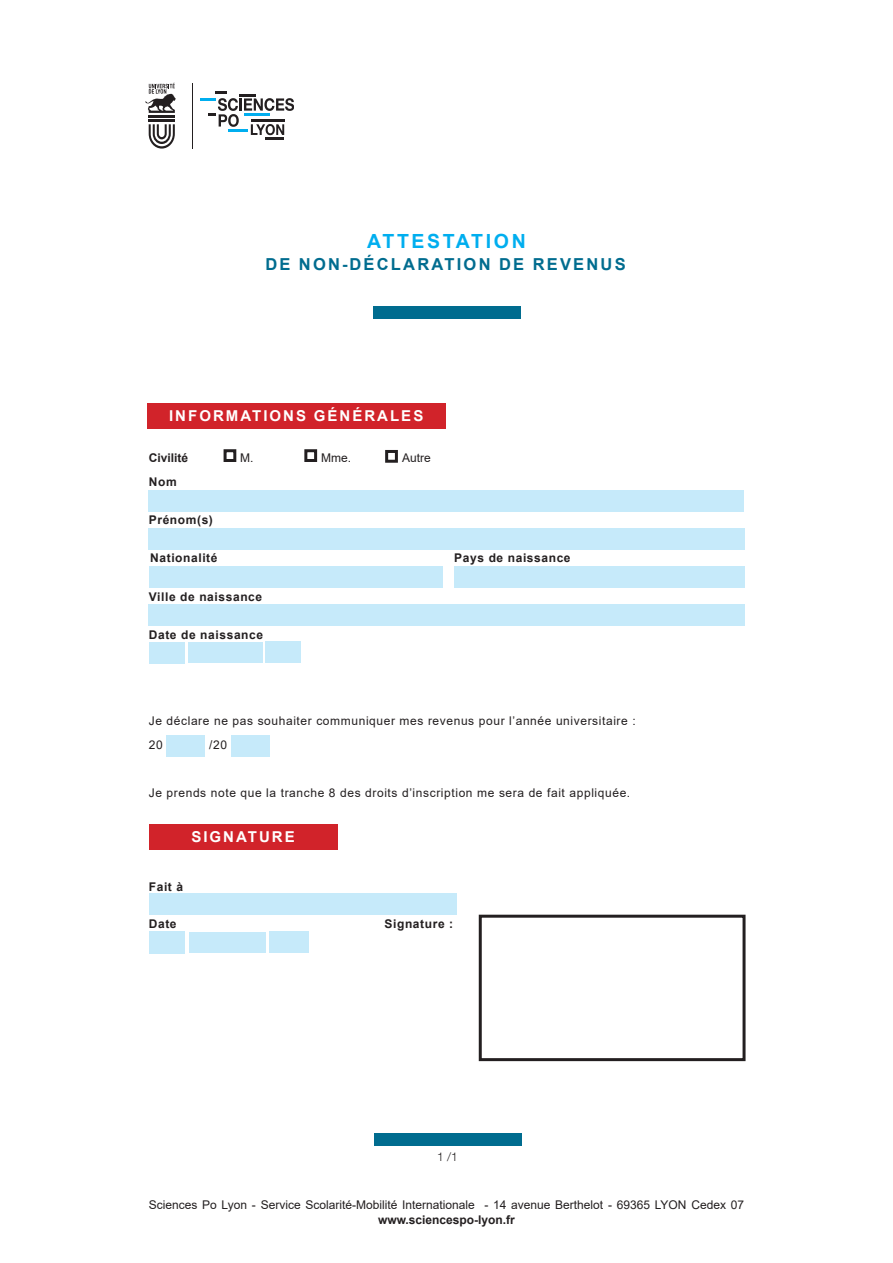
<style>
.page{position:relative;width:893px;height:1263px;background:#fff}
.page>*{position:absolute;margin:0;border:0;box-sizing:border-box;transform-origin:0 0}
.t1{font:700 19.5px "Arial";letter-spacing:.135em;color:#00aeef}
.t2{font:700 16.5px "Arial";letter-spacing:.135em;color:#006c8f}
.t3{font:700 15px "Arial";letter-spacing:.135em;color:#fff}
.t4{font:12px "Arial";letter-spacing:.05em;color:#231f20}
.t5{font:12px "Arial";color:#231f20}
.t6{font:700 12px "Arial";letter-spacing:.05em;color:#231f20}
.t7{font:700 12px "Arial";color:#231f20}
.t8{font:300 12px "Helvetica Neue LT Pro";color:#231f20}
</style>
<div class="page">
<svg style="left:149px;top:124px;width:26px;height:25px"></svg>
<hr style="left:149px;top:120px;width:26px;height:2px;background:#231f20">
<hr style="left:149px;top:115px;width:26px;height:2px;background:#231f20">
<svg style="left:145px;top:83px;width:31px;height:30px"></svg>
<hr style="left:192px;top:83px;width:1px;height:66px;background:#231f20">
<hr style="left:200px;top:98px;width:16px;height:3px;background:#00aeef">
<hr style="left:266px;top:137px;width:18px;height:3px;background:#231f20">
<svg style="left:208px;top:92px;width:85px;height:43px"></svg>
<div style="left:373px;top:306px;width:147px;height:13px;background:#006c8f"></div>
<div style="left:147px;top:403px;width:299px;height:25px;background:#d1232a"></div>
<div style="left:149px;top:490px;width:595px;height:21px;background:#c6eafa"></div>
<div style="left:149px;top:528px;width:596px;height:22px;background:#c6eafa"></div>
<div style="left:149px;top:567px;width:293px;height:21px;background:#c6eafa"></div>
<div style="left:149px;top:604px;width:596px;height:22px;background:#c6eafa"></div>
<div style="left:224px;top:449px;width:12px;height:13px;border:3px solid #231f20"></div>
<div style="left:304px;top:449px;width:13px;height:13px;border:3px solid #231f20"></div>
<div style="left:385px;top:450px;width:13px;height:13px;border:3px solid #231f20"></div>
<div style="left:454px;top:567px;width:291px;height:21px;background:#c6eafa"></div>
<div style="left:374px;top:1133px;width:148px;height:13px;background:#006c8f"></div>
<div style="left:149px;top:824px;width:188px;height:26px;background:#d1232a"></div>
<div style="left:479px;top:915px;width:266px;height:146px;border:3px solid #231f20"></div>
<div style="left:149px;top:893px;width:308px;height:22px;background:#c6eafa"></div>
<div style="left:166px;top:735px;width:39px;height:22px;background:#c6eafa"></div>
<div style="left:231px;top:735px;width:39px;height:22px;background:#c6eafa"></div>
<div style="left:149px;top:642px;width:35px;height:22px;background:#c6eafa"></div>
<div style="left:266px;top:642px;width:35px;height:21px;background:#c6eafa"></div>
<div style="left:188px;top:642px;width:74px;height:21px;background:#c6eafa"></div>
<div style="left:149px;top:932px;width:35px;height:22px;background:#c6eafa"></div>
<div style="left:190px;top:932px;width:76px;height:21px;background:#c6eafa"></div>
<div style="left:269px;top:932px;width:40px;height:21px;background:#c6eafa"></div>
<p class="t1" style="left:367px;top:227px;width:160px">ATTESTATION</p>
<p class="t2" style="left:265px;top:252px;width:362px">DE NON-DÉCLARATION DE REVENUS</p>
<p class="t3" style="left:169px;top:405px;width:256px">INFORMATIONS GÉNÉRALES</p>
<p class="t7" style="left:149px;top:449px;width:41px">Civilité</p>
<p class="t4" style="left:240px;top:449px;width:15px">M.</p>
<p class="t4" style="left:321px;top:449px;width:31px">Mme.</p>
<p class="t4" style="left:402px;top:449px;width:30px">Autre</p>
<p class="t6" style="left:149px;top:474px;width:29px">Nom</p>
<p class="t6" style="left:149px;top:511px;width:66px">Prénom(s)</p>
<p class="t6" style="left:150px;top:550px;width:69px">Nationalité</p>
<p class="t6" style="left:149px;top:589px;width:115px">Ville de naissance</p>
<p class="t6" style="left:149px;top:626px;width:116px">Date de naissance</p>
<p class="t6" style="left:454px;top:550px;width:118px">Pays de naissance</p>
<p class="t4" style="left:149px;top:712px;width:488px">Je déclare ne pas souhaiter communiquer mes revenus pour l’année universitaire :</p>
<p class="t4" style="left:149px;top:736px;width:15px">20</p>
<p class="t4" style="left:149px;top:784px;width:483px">Je prends note que la tranche 8 des droits d’inscription me sera de fait appliquée.</p>
<p class="t3" style="left:191px;top:826px;width:105px">SIGNATURE</p>
<p class="t6" style="left:149px;top:878px;width:36px">Fait à</p>
<p class="t6" style="left:149px;top:915px;width:29px">Date</p>
<p class="t6" style="left:384px;top:915px;width:70px">Signature :</p>
<p class="t4" style="left:209px;top:736px;width:19px">/20</p>
<p class="t8" style="left:437px;top:1150px;width:22px">1 /1</p>
<p class="t5" style="left:149px;top:1197px;width:597px">Sciences Po Lyon - Service Scolarité-Mobilité Internationale - 14 avenue Berthelot - 69365 LYON Cedex 07</p>
<p class="t7" style="left:378px;top:1211px;width:138px">www.sciencespo-lyon.fr</p>
</div>
